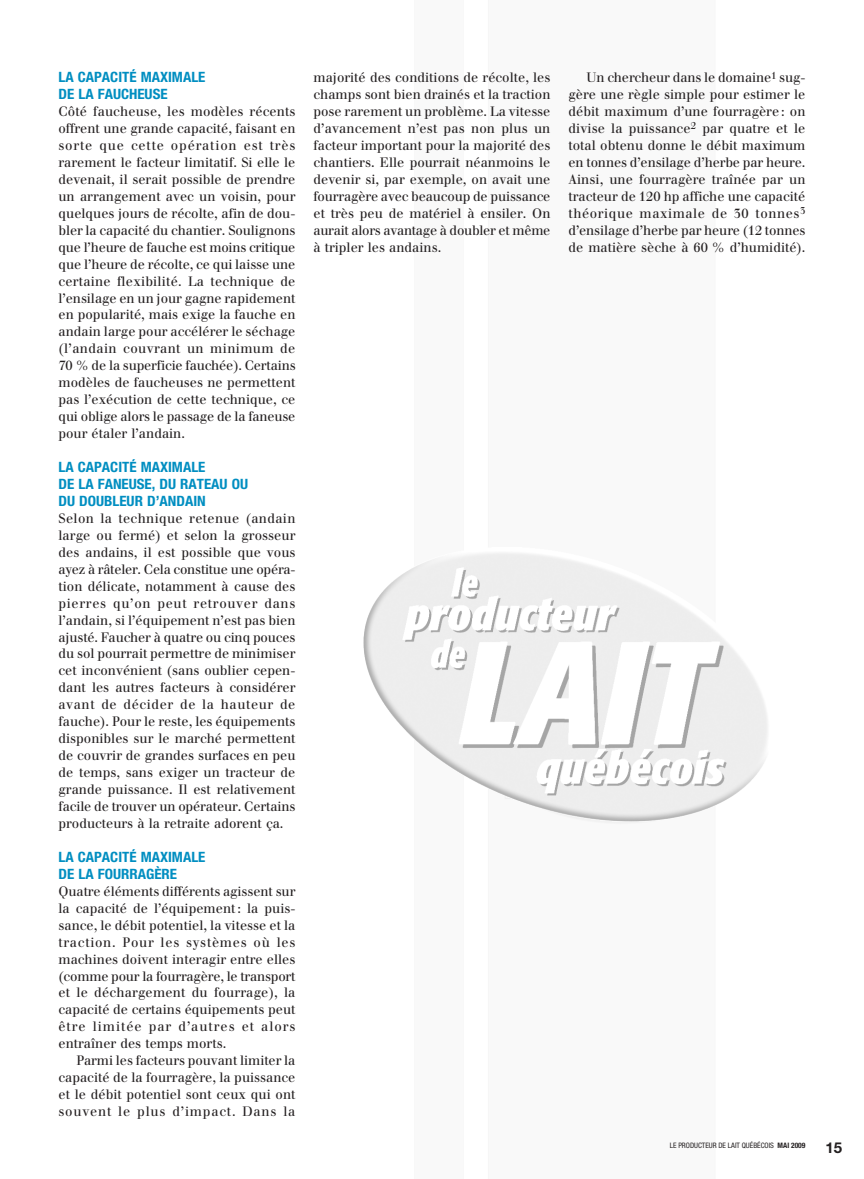
<style>
.page{position:relative;width:864px;height:1179px;background:#fff}
.page>*{position:absolute;margin:0;border:0;box-sizing:border-box;transform-origin:0 0}
.t1{font:700 15px "Helvetica Neue";color:#231f20}
.t2{font:700 condensed 14.25px/17px "Helvetica Neue";color:#008ec1;scale:1.05 1}
.t3{font:13.35px/17px "Walbaum";color:#231f20;text-align:justify}
.t4{font:condensed 7.5px "Helvetica Neue";color:#231f20}
.s1{font-weight:700}
</style>
<div class="page">
<img style="left:364px;top:553px;width:404px;height:268px">
<p class="t2" style="left:58px;top:70px;width:141px">LA CAPACITÉ MAXIMALE<br>DE LA FAUCHEUSE</p>
<p class="t3" style="left:58px;top:104px;width:239px">Côté faucheuse, les modèles récents offrent une grande capacité, faisant en sorte que cette opération est très rarement le facteur limitatif. Si elle le devenait, il serait possible de prendre un arrangement avec un voisin, pour quelques jours de récolte, afin de dou&shy;bler la capacité du chantier. Soulignons que l’heure de fauche est moins critique que l’heure de récolte, ce qui laisse une certaine flexibilité. La technique de l’ensilage en un jour gagne rapidement en popularité, mais exige la fauche en andain large pour accélérer le séchage (l’andain couvrant un minimum de 70 % de la superficie fauchée). Certains modèles de faucheuses ne permettent pas l’exécution de cette technique, ce qui oblige alors le passage de la faneuse pour étaler l’andain.</p>
<p class="t2" style="left:58px;top:460px;width:182px">LA CAPACITÉ MAXIMALE<br>DE LA FANEUSE, DU RATEAU OU<br>DU DOUBLEUR D’ANDAIN</p>
<p class="t3" style="left:58px;top:511px;width:239px">Selon la technique retenue (andain large ou fermé) et selon la grosseur des andains, il est possible que vous ayez à râteler. Cela constitue une opéra&shy;tion délicate, notamment à cause des pierres qu’on peut retrouver dans l’andain, si l’équipement n’est pas bien ajusté. Faucher à quatre ou cinq pouces du sol pourrait permettre de minimiser cet inconvénient (sans oublier cepen&shy;dant les autres facteurs à considérer avant de décider de la hauteur de fauche). Pour le reste, les équipements disponibles sur le marché permettent de couvrir de grandes surfaces en peu de temps, sans exiger un tracteur de grande puissance. Il est relativement facile de trouver un opérateur. Certains producteurs à la retraite adorent ça.</p>
<p class="t2" style="left:58px;top:850px;width:141px">LA CAPACITÉ MAXIMALE<br>DE LA FOURRAGÈRE</p>
<p class="t3" style="left:58px;top:884px;width:239px">Quatre éléments différents agissent sur la capacité de l’équipement : la puis&shy;sance, le débit potentiel, la vitesse et la traction. Pour les systèmes où les machines doivent interagir entre elles (comme pour la fourragère, le transport et le déchargement du fourrage), la capacité de certains équipements peut être limitée par d’autres et alors entraîner des temps morts.</p>
<p class="t3" style="left:58px;top:1053px;width:239px;text-indent:18px">Parmi les facteurs pouvant limiter la capacité de la fourragère, la puissance et le débit potentiel sont ceux qui ont souvent le plus d’impact. Dans la</p>
<p class="t3" style="left:314px;top:70px;width:239px">majorité des conditions de récolte, les champs sont bien drainés et la traction pose rarement un problème. La vitesse d’avancement n’est pas non plus un facteur important pour la majorité des chantiers. Elle pourrait néanmoins le devenir si, par exemple, on avait une fourragère avec beaucoup de puissance et très peu de matériel à ensiler. On aurait alors avantage à doubler et même à tripler les andains.</p>
<p class="t3" style="left:568px;top:71px;width:239px;text-indent:18px">Un chercheur dans le domaine<sup>1</sup> sug&shy;gère une règle simple pour estimer le débit maximum d’une fourragère : on divise la puissance<sup>2</sup> par quatre et le total obtenu donne le débit maximum en tonnes d’ensilage d’herbe par heure.<br>Ainsi, une fourragère traînée par un tracteur de 120 hp affiche une capacité théorique maximale de 30 tonnes<sup>3 </sup>d’ensilage d’herbe par heure (12 tonnes de matière sèche à 60 % d’humidité).</p>
<p class="t4" style="left:670px;top:1143px;width:137px">LE PRODUCTEUR DE LAIT QUÉBÉCOIS <span class="s1">MAI 2009</span></p>
<p class="t1" style="left:826px;top:1142px;width:18px">15</p>
</div>
